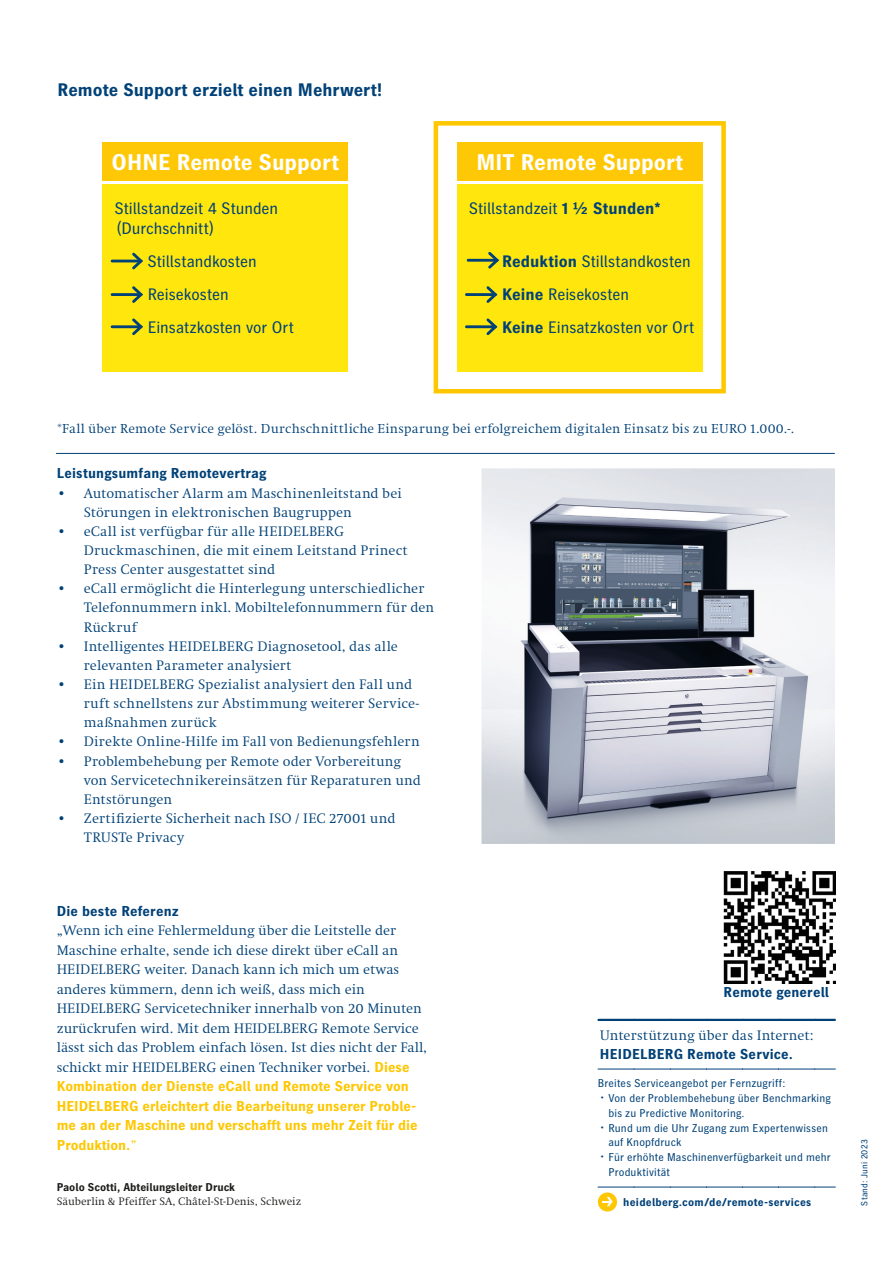
<style>
.page{position:relative;width:893px;height:1263px;background:#fff}
.page>*{position:absolute;margin:0;border:0;box-sizing:border-box;transform-origin:0 0}
.t1{font:700 22.5px "Heidelberg Gothic Ml";color:#fff}
.t2{font:700 18px "Heidelberg Gothic Ml";color:#004177}
.t3{font:16.5px/33px "Heidelberg Gothic Ml";color:#004177}
.t4{font:14.25px/19.2px "Heidelberg Antiqua ML";color:#004177}
.t5{font:700 14.25px/19.5px "Heidelberg Gothic Ml";color:#fec700}
.t6{font:700 14.25px "Heidelberg Gothic Ml";letter-spacing:.01em;color:#004177}
.t7{font:13.5px "Heidelberg Antiqua ML";letter-spacing:.015em;color:#004177}
.t8{font:11.25px/14.9px "Heidelberg Gothic Ml";letter-spacing:.015em;color:#004177}
.t9{font:11.25px "Heidelberg Antiqua ML";color:#1d1d1b}
.t10{font:700 11.25px "Heidelberg Gothic Ml";letter-spacing:.02em;color:#004177}
.t11{font:700 11.25px "Heidelberg Gothic Ml";color:#1d1d1b}
.t12{font:9px "Heidelberg Gothic Ml";letter-spacing:.025em;color:#004177}
.s1{font-weight:700}
.s2{font-family:"Heidelberg Gothic Ml";font-weight:700;color:#fec700}
.s3{font-family:"Heidelberg Antiqua ML";font-weight:400}
.s4{font-weight:400;font-size:24.3px;color:#fff}
</style>
<div class="page">
<img style="left:483px;top:470px;width:351px;height:373px">
<div style="left:480px;top:467px;width:357px;height:379px;border:2px solid #fff"></div>
<svg style="left:598px;top:1019px;width:237px;height:2px"></svg>
<svg style="left:598px;top:1069px;width:237px;height:1px"></svg>
<svg style="left:598px;top:1187px;width:238px;height:24px"></svg>
<div style="left:103px;top:184px;width:245px;height:188px;background:#ffe70e"></div>
<hr style="left:112px;top:260px;width:29px;height:2px;background:#004177">
<svg style="left:130px;top:252px;width:13px;height:18px"></svg>
<hr style="left:112px;top:293px;width:29px;height:3px;background:#004177">
<svg style="left:130px;top:286px;width:13px;height:17px"></svg>
<hr style="left:112px;top:325px;width:29px;height:3px;background:#004177">
<svg style="left:130px;top:318px;width:13px;height:18px"></svg>
<hr style="left:56px;top:453px;width:778px;height:1px;background:#004177">
<div style="left:103px;top:142px;width:245px;height:39px;background:#fec807"></div>
<div style="left:457px;top:184px;width:245px;height:188px;background:#ffe70e"></div>
<hr style="left:468px;top:259px;width:29px;height:3px;background:#004177">
<svg style="left:486px;top:252px;width:13px;height:17px"></svg>
<hr style="left:466px;top:293px;width:29px;height:3px;background:#004177">
<svg style="left:484px;top:286px;width:14px;height:17px"></svg>
<hr style="left:466px;top:325px;width:29px;height:3px;background:#004177">
<svg style="left:484px;top:318px;width:14px;height:17px"></svg>
<div style="left:457px;top:142px;width:245px;height:39px;background:#fec807"></div>
<div style="left:434px;top:121px;width:292px;height:272px;border:4px solid #fec700"></div>
<img style="left:724px;top:871px;width:112px;height:113px">
<p class="t2" style="left:58px;top:79px;width:326px">Remote Support erzielt einen Mehrwert!</p>
<h1 class="t1" style="left:112px;top:150px;width:229px">OHNE Remote Support</h1>
<p class="t3" style="left:115px;top:199px;width:165px;line-height:19.2px">Stillstandzeit 4 Stunden (Durchschnitt)</p>
<p class="t3" style="left:148px;top:245px;width:148px">Stillstandkosten<br>Reisekosten<br>Einsatzkosten vor Ort</p>
<h1 class="t1" style="left:476px;top:150px;width:208px">MIT Remote Support</h1>
<p class="t3" style="left:469px;top:192px;width:193px">Stillstandzeit <span class="s1">1 1/2 Stunden*</span></p>
<p class="t3" style="left:502px;top:245px;width:194px"><span class="s1">Reduktion</span> Stillstandkosten<br><span class="s1">Keine</span> Reisekosten<br><span class="s1">Keine</span> Einsatzkosten vor Ort</p>
<p class="t7" style="left:58px;top:420px;width:738px">*Fall über Remote Service gelöst. Durchschnittliche Einsparung bei erfolgreichem digitalen Einsatz bis zu EURO 1.000.-.</p>
<p class="t6" style="left:57px;top:465px;width:211px">Leistungsumfang Remotevertrag</p>
<p class="t4" style="left:84px;top:483px;width:320px;text-indent:-27px">• Automatischer Alarm am Maschinenleitstand bei<br>Störungen in elektronischen Baugruppen</p>
<p class="t4" style="left:84px;top:522px;width:325px;text-indent:-27px">• eCall ist verfügbar für alle HEIDELBERG<br>Druckmaschinen, die mit einem Leitstand Prinect<br>Press Center ausgestattet sind</p>
<p class="t4" style="left:84px;top:579px;width:352px;text-indent:-27px">• eCall ermöglicht die Hinterlegung unterschiedlicher<br>Telefonnummern inkl. Mobiltelefonnummern für den<br>Rückruf</p>
<p class="t4" style="left:84px;top:636px;width:315px;text-indent:-27px">• Intelligentes HEIDELBERG Diagnosetool, das alle relevanten Parameter analysiert</p>
<p class="t4" style="left:84px;top:675px;width:337px;text-indent:-27px">• Ein HEIDELBERG Spezialist analysiert den Fall und ruft schnellstens zur Abstimmung weiterer Service&shy;maßnahmen zurück</p>
<p class="t4" style="left:57px;top:732px;width:364px">• Direkte Online-Hilfe im Fall von Bedienungsfehlern</p>
<p class="t4" style="left:84px;top:751px;width:339px;text-indent:-27px">• Problembehebung per Remote oder Vorbereitung von Servicetechnikereinsätzen für Reparaturen und<br>Entstörungen</p>
<p class="t4" style="left:84px;top:809px;width:313px;text-indent:-27px">• Zertifizierte Sicherheit nach ISO / IEC 27001 und<br>TRUSTe Privacy</p>
<p class="t6" style="left:57px;top:903px;width:123px">Die beste Referenz</p>
<p class="t4" style="left:57px;top:921px;width:372px">„Wenn ich eine Fehlermeldung über die Leitstelle der Maschine erhalte, sende ich diese direkt über eCall an HEIDELBERG weiter. Danach kann ich mich um etwas anderes kümmern, denn ich weiß, dass mich ein HEIDELBERG Servicetechniker innerhalb von 20 Minuten zurückrufen wird. Mit dem HEIDELBERG Remote Service lässt sich das Problem einfach lösen. Ist dies nicht der Fall, schickt mir HEIDELBERG einen Techniker vorbei. <span class="s2">Diese</span></p>
<p class="t5" style="left:57px;top:1077px;width:362px">Kombination der Dienste eCall und Remote Service von HEIDELBERG erleichtert die Bearbeitung unserer Proble&shy;me an der Maschine und verschafft uns mehr Zeit für die Produktion.<span class="s3">”</span></p>
<p class="t11" style="left:57px;top:1181px;width:180px">Paolo Scotti, Abteilungsleiter Druck</p>
<p class="t9" style="left:57px;top:1195px;width:246px">Säuberlin &amp; Pfeiffer SA, Châtel-St-Denis, Schweiz</p>
<p class="t6" style="left:724px;top:984px;width:107px">Remote generell</p>
<p class="t4" style="left:600px;top:1026px;width:215px">Unterstützung über das Internet:</p>
<p class="t6" style="left:600px;top:1046px;width:195px">HEIDELBERG Remote Service.</p>
<p class="t8" style="left:598px;top:1076px;width:189px">Breites Serviceangebot per Fernzugriff:</p>
<p class="t8" style="left:608px;top:1091px;width:224px;text-indent:-9px"><sup>•</sup> Von der Problembehebung über Benchmarking bis zu Predictive Monitoring.</p>
<p class="t8" style="left:608px;top:1120px;width:221px;text-indent:-9px"><sup>•</sup> Rund um die Uhr Zugang zum Expertenwissen auf Knopfdruck</p>
<p class="t8" style="left:608px;top:1150px;width:224px;text-indent:-9px"><sup>•</sup> Für erhöhte Maschinenverfügbarkeit und mehr<br>Produktivität</p>
<p class="t10" style="left:605px;top:1196px;width:208px"><span class="s4">›</span> heidelberg.com/de/remote-services</p>
<p class="t12" style="left:859px;top:1205px;width:68px;rotate:-90deg">Stand: Juni 2023</p>
</div>
